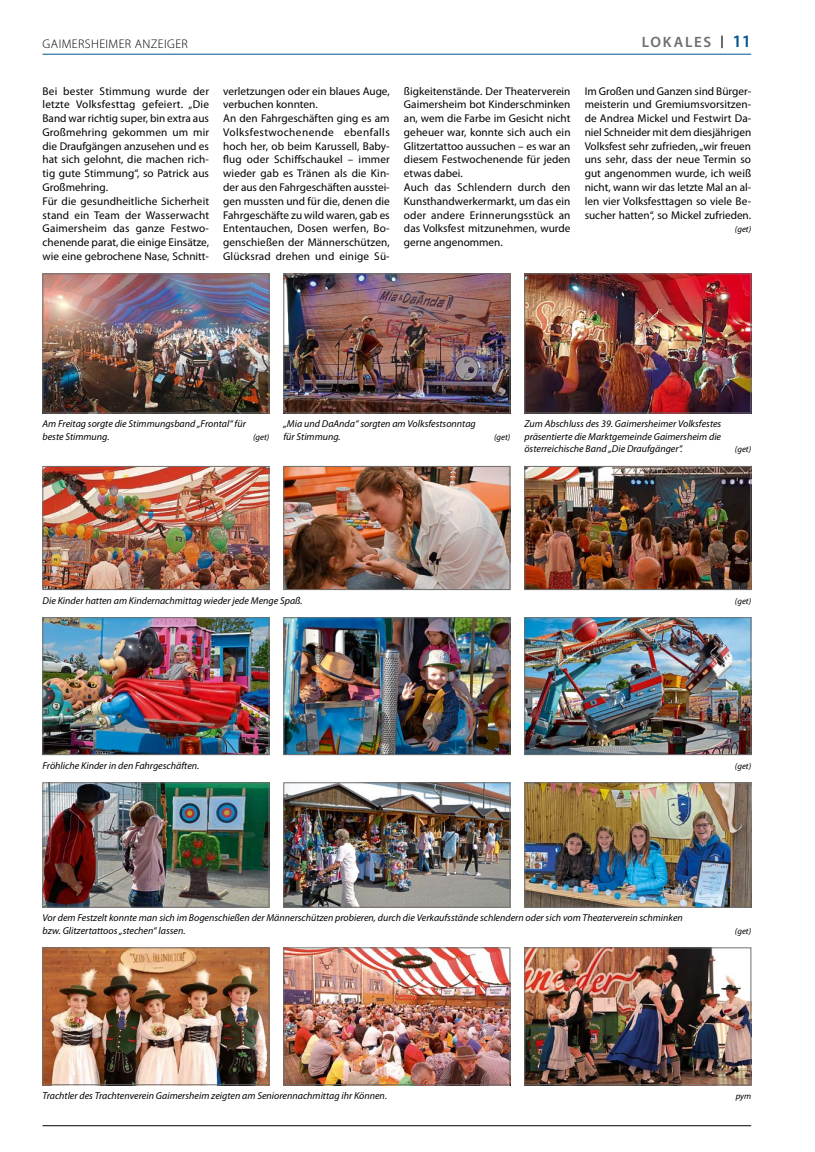
<style>
.page{position:relative;width:815px;height:1152px;background:#fff}
.page>*{position:absolute;margin:0;border:0;box-sizing:border-box;transform-origin:0 0}
.t1{font:600 15px "Myriad Pro";letter-spacing:.11em;color:#6e6e6e}
.t2{font:300 12.5px "Myriad Pro";letter-spacing:.035em;color:#000}
.Grundschrift{font:11.25px/13.8px "Myriad Pro";color:#000;text-align:justify}
.Bildtext{font:italic 10px/12.5px "Myriad Pro";color:#000}
.Bildtext-2{font:italic 8.75px "Myriad Pro";color:#000}
.Grundschrift-2{font:italic 8.75px "Myriad Pro";color:#000}
.s1{font-size:17.5px;color:#005590}
</style>
<div class="page">
<hr style="left:43px;top:1125px;width:708px;height:1px;background:#000">
<hr style="left:43px;top:54px;width:708px;height:1px;background:#005590">
<img style="left:526px;top:468px;width:223px;height:120px">
<div style="left:524px;top:466px;width:227px;height:124px;border:1px solid #6e6e6e"></div>
<img style="left:45px;top:468px;width:222px;height:120px">
<div style="left:43px;top:466px;width:226px;height:124px;border:1px solid #6e6e6e"></div>
<img style="left:285px;top:468px;width:223px;height:120px">
<div style="left:283px;top:466px;width:227px;height:124px;border:1px solid #6e6e6e"></div>
<img style="left:526px;top:619px;width:223px;height:134px">
<div style="left:524px;top:617px;width:227px;height:138px;border:1px solid #6e6e6e"></div>
<img style="left:45px;top:619px;width:222px;height:134px">
<div style="left:43px;top:617px;width:226px;height:138px;border:1px solid #6e6e6e"></div>
<img style="left:285px;top:619px;width:223px;height:134px">
<div style="left:283px;top:617px;width:227px;height:138px;border:1px solid #6e6e6e"></div>
<img style="left:526px;top:784px;width:223px;height:121px">
<div style="left:524px;top:782px;width:227px;height:125px;border:1px solid #6e6e6e"></div>
<img style="left:45px;top:784px;width:222px;height:121px">
<div style="left:43px;top:782px;width:226px;height:125px;border:1px solid #6e6e6e"></div>
<img style="left:285px;top:784px;width:223px;height:121px">
<div style="left:283px;top:782px;width:227px;height:125px;border:1px solid #6e6e6e"></div>
<img style="left:526px;top:949px;width:223px;height:134px">
<div style="left:524px;top:947px;width:227px;height:138px;border:1px solid #6e6e6e"></div>
<img style="left:45px;top:949px;width:222px;height:134px">
<div style="left:43px;top:947px;width:226px;height:138px;border:1px solid #6e6e6e"></div>
<img style="left:285px;top:949px;width:223px;height:134px">
<div style="left:283px;top:947px;width:227px;height:138px;border:1px solid #6e6e6e"></div>
<img style="left:526px;top:275px;width:223px;height:136px">
<div style="left:524px;top:273px;width:227px;height:140px;border:1px solid #6e6e6e"></div>
<img style="left:45px;top:275px;width:222px;height:136px">
<div style="left:43px;top:273px;width:226px;height:140px;border:1px solid #6e6e6e"></div>
<img style="left:285px;top:275px;width:223px;height:136px">
<div style="left:283px;top:273px;width:227px;height:140px;border:1px solid #6e6e6e"></div>
<p class="t2" style="left:43px;top:36px;width:147px">GAIMERSHEIMER ANZEIGER</p>
<p class="t1" style="left:642px;top:33px;width:111px">LOKALES <sup>|</sup> <span class="s1">11</span></p>
<p class="Grundschrift" style="left:43px;top:84px;width:168px">Bei bester Stimmung wurde der letzte Volksfesttag gefeiert. „Die Band war richtig super, bin extra aus Großmehring gekommen um mir die Draufgängen anzusehen und es hat sich gelohnt, die machen rich&shy;tig gute Stimmung“, so Patrick aus Großmehring.</p>
<p class="Grundschrift" style="left:43px;top:194px;width:168px">Für die gesundheitliche Sicherheit stand ein Team der Wasserwacht Gaimersheim das ganze Festwo&shy;chenende parat, die einige Einsätze, wie eine gebrochene Nase, Schnitt-</p>
<p class="Grundschrift" style="left:404px;top:84px;width:168px">ßigkeitenstände. Der Theaterverein Gaimersheim bot Kinderschminken an, wem die Farbe im Gesicht nicht geheuer war, konnte sich auch ein Glitzertattoo aussuchen – es war an diesem Festwochenende für jeden etwas dabei.</p>
<p class="Grundschrift" style="left:404px;top:181px;width:168px">Auch das Schlendern durch den Kunsthandwerkermarkt, um das ein oder andere Erinnerungsstück an das Volksfest mitzunehmen, wurde gerne angenommen.</p>
<p class="Grundschrift" style="left:585px;top:84px;width:168px">Im Großen und Ganzen sind Bürger&shy;meisterin und Gremiumsvorsitzen&shy;de Andrea Mickel und Festwirt Da&shy;niel Schneider mit dem diesjährigen Volksfest sehr zufrieden, „wir freuen uns sehr, dass der neue Termin so gut angenommen wurde, ich weiß nicht, wann wir das letzte Mal an al&shy;len vier Volksfesttagen so viele Be&shy;sucher hatten“, so Mickel zufrieden.</p>
<p class="Grundschrift-2" style="left:735px;top:225px;width:18px">(get)</p>
<p class="Grundschrift" style="left:223px;top:84px;width:168px">verletzungen oder ein blaues Auge, verbuchen konnten.</p>
<p class="Grundschrift" style="left:223px;top:112px;width:168px">An den Fahrgeschäften ging es am Volksfestwochenende ebenfalls hoch her, ob beim Karussell, Baby&shy;flug oder Schiffschaukel – immer wieder gab es Tränen als die Kin&shy;der aus den Fahrgeschäften ausstei&shy;gen mussten und für die, denen die Fahrgeschäfte zu wild waren, gab es Ententauchen, Dosen werfen, Bo&shy;genschießen der Männerschützen, Glücksrad drehen und einige Sü-</p>
<p class="Bildtext" style="left:43px;top:418px;width:205px">Am Freitag sorgte die Stimmungsband „Frontal“ für beste Stimmung.</p>
<p class="Bildtext-2" style="left:253px;top:432px;width:18px">(get)</p>
<p class="Bildtext" style="left:283px;top:418px;width:194px">„Mia und DaAnda“ sorgten am Volksfestsonntag für Stimmung.</p>
<p class="Bildtext-2" style="left:494px;top:432px;width:18px">(get)</p>
<p class="Bildtext" style="left:524px;top:418px;width:198px;text-align:justify">Zum Abschluss des 39. Gaimersheimer Volksfestes präsentierte die Marktgemeinde Gaimersheim die österreichische Band „Die Draufgänger“.</p>
<p class="Bildtext-2" style="left:735px;top:445px;width:18px">(get)</p>
<p class="Bildtext" style="left:43px;top:594px;width:262px">Die Kinder hatten am Kindernachmittag wieder jede Menge Spaß.</p>
<p class="Bildtext-2" style="left:735px;top:596px;width:18px">(get)</p>
<p class="Bildtext" style="left:43px;top:759px;width:158px">Fröhliche Kinder in den Fahrgeschäften.</p>
<p class="Bildtext-2" style="left:735px;top:761px;width:18px">(get)</p>
<p class="Bildtext" style="left:43px;top:912px;width:642px">Vor dem Festzelt konnte man sich im Bogenschießen der Männerschützen probieren, durch die Verkaufsstände schlendern oder sich vom Theaterverein schminken bzw. Glitzertattoos „stechen“ lassen.</p>
<p class="Bildtext-2" style="left:735px;top:926px;width:18px">(get)</p>
<p class="Bildtext" style="left:43px;top:1089px;width:346px">Trachtler des Trachtenverein Gaimersheim zeigten am Seniorennachmittag ihr Können.</p>
<p class="Bildtext-2" style="left:736px;top:1091px;width:17px">pym</p>
</div>
